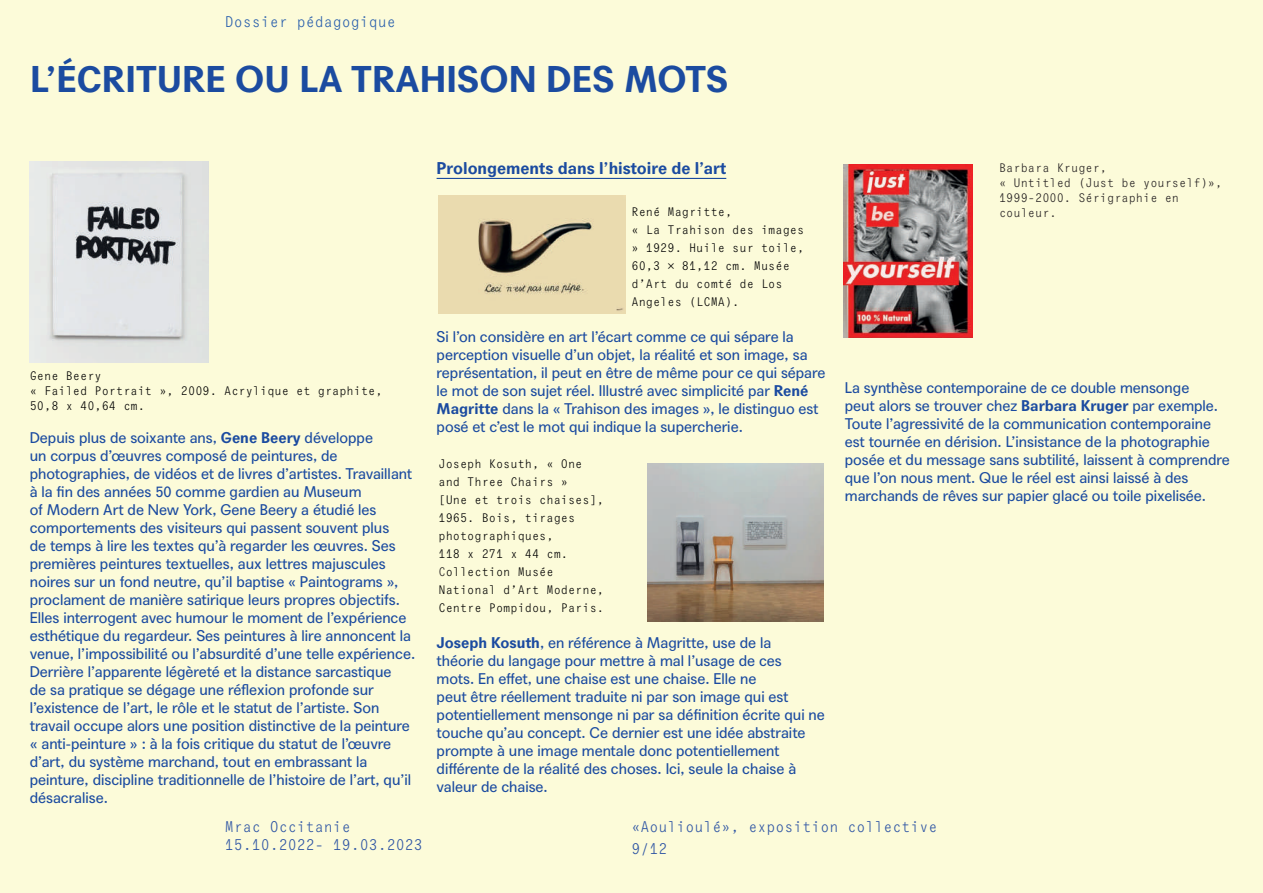
<style>
.page{position:relative;width:1263px;height:893px;background:#fcfbd9}
.page>*{position:absolute;margin:0;border:0;box-sizing:border-box;transform-origin:0 0}
.t1{font:700 36px "Agipo";color:#1b4ba0}
.t2{font:700 16.5px "Agipo";color:#1b4ba0}
.t3{font:15px/18px "Agipo";color:#1b4ba0}
.t4{font:15px/21.6px "Agipo Mono";color:#2e55a4}
.t5{font:15px "Agipo Mono";color:#295fac}
.t6{font:12px/18px "Agipo Mono";color:#000001}
.t7{font:12px/15px "Agipo Mono";color:#231f20}
.t8{font:12px/15px "Agipo Mono";color:#000}
.s1{font-weight:700}
.s2{color:#231f20}
.s3{color:#000}
</style>
<div class="page">
<hr style="left:437px;top:178px;width:289px;height:1px;background:#1b4ba0">
<img style="left:30px;top:162px;width:179px;height:201px">
<img style="left:438px;top:196px;width:188px;height:117px">
<img style="left:647px;top:463px;width:177px;height:158px">
<img style="left:843px;top:165px;width:129px;height:173px">
<p class="t5" style="left:225px;top:10px;width:173px">Dossier pédagogique</p>
<h1 class="t1" style="left:30px;top:51px;width:700px">L’ÉCRITURE OU LA TRAHISON DES MOTS</h1>
<p class="t8" style="left:30px;top:367px;width:354px">Gene Beery<br>« Failed Portrait », 2009. Acrylique et graphite,<br>50,8 x 40,64 cm.</p>
<p class="t3" style="left:30px;top:427px;width:387px">Depuis plus de soixante ans, <span class="s1">Gene Beery</span> développe<br>un corpus d’œuvres composé de peintures, de photographies, de vidéos et de livres d’artistes. Travaillant à la fin des années 50 comme gardien au Museum<br>of Modern Art de New York, Gene Beery a étudié les comportements des visiteurs qui passent souvent plus<br>de temps à lire les textes qu’à regarder les œuvres. Ses premières peintures textuelles, aux lettres majuscules noires sur un fond neutre, qu’il baptise « Paintograms », proclament de manière satirique leurs propres objectifs.<br>Elles interrogent avec humour le moment de l’expérience esthétique du regardeur. Ses peintures à lire annoncent la venue, l’impossibilité ou l’absurdité d’une telle expérience.<br>Derrière l’apparente légèreté et la distance sarcastique<br>de sa pratique se dégage une réflexion profonde sur l’existence de l’art, le rôle et le statut de l’artiste. Son travail occupe alors une position distinctive de la peinture « anti-peinture » : à la fois critique du statut de l’œuvre d’art, du système marchand, tout en embrassant la peinture, discipline traditionnelle de l’histoire de l’art, qu’il désacralise.</p>
<p class="t2" style="left:437px;top:155px;width:291px">Prolongements dans l’histoire de l’art</p>
<p class="t6" style="left:631px;top:202px;width:174px">René Magritte,<br>« La Trahison des images » 1929. Huile sur toile,<br>60,3 × 81,12 cm. Musée d’Art du comté de Los<br>Angeles (LCMA).</p>
<p class="t3" style="left:437px;top:326px;width:390px">Si l’on considère en art l’écart comme ce qui sépare la perception visuelle d’un objet, la réalité et son image, sa représentation, il peut en être de même pour ce qui sépare le mot de son sujet réel. Illustré avec simplicité par <span class="s1">René Magritte</span> dans la « Trahison des images », le distinguo est posé et c’est le mot qui indique la supercherie.</p>
<p class="t6" style="left:438px;top:454px;width:167px">Joseph Kosuth, « One and Three Chairs »<br>[Une et trois chaises],<br>1965. Bois, tirages photographiques,<br>118 x 271 x 44 cm.<br><span class="s2">C</span><span class="s3">ollection Musée<br>National d’Art Moderne,<br>Centre Pompidou, Paris.</span></p>
<p class="t3" style="left:437px;top:632px;width:390px"><span class="s1">Joseph Kosuth</span>, en référence à Magritte, use de la<br>théorie du langage pour mettre à mal l’usage de ces<br>mots. En effet, une chaise est une chaise. Elle ne<br>peut être réellement traduite ni par son image qui est potentiellement mensonge ni par sa définition écrite qui ne touche qu’au concept. Ce dernier est une idée abstraite prompte à une image mentale donc potentiellement différente de la réalité des choses. Ici, seule la chaise à valeur de chaise.</p>
<p class="t7" style="left:999px;top:159px;width:225px">Barbara Kruger,<br>« Untitled (Just be yourself)»,<br>1999-2000. Sérigraphie en couleur.</p>
<p class="t3" style="left:845px;top:377px;width:387px">La synthèse contemporaine de ce double mensonge<br>peut alors se trouver chez <span class="s1">Barbara Kruger</span> par exemple.<br>Toute l’agressivité de la communication contemporaine est tournée en dérision. L’insistance de la photographie posée et du message sans subtilité, laissent à comprendre que l’on nous ment. Que le réel est ainsi laissé à des marchands de rêves sur papier glacé ou toile pixelisée.</p>
<p class="t4" style="left:225px;top:817px;width:200px;line-height:18px">Mrac Occitanie<br>15.10.2022- 19.03.2023</p>
<p class="t4" style="left:631px;top:815px;width:308px">«Aoulioulé», exposition collective<br>9/12</p>
</div>
